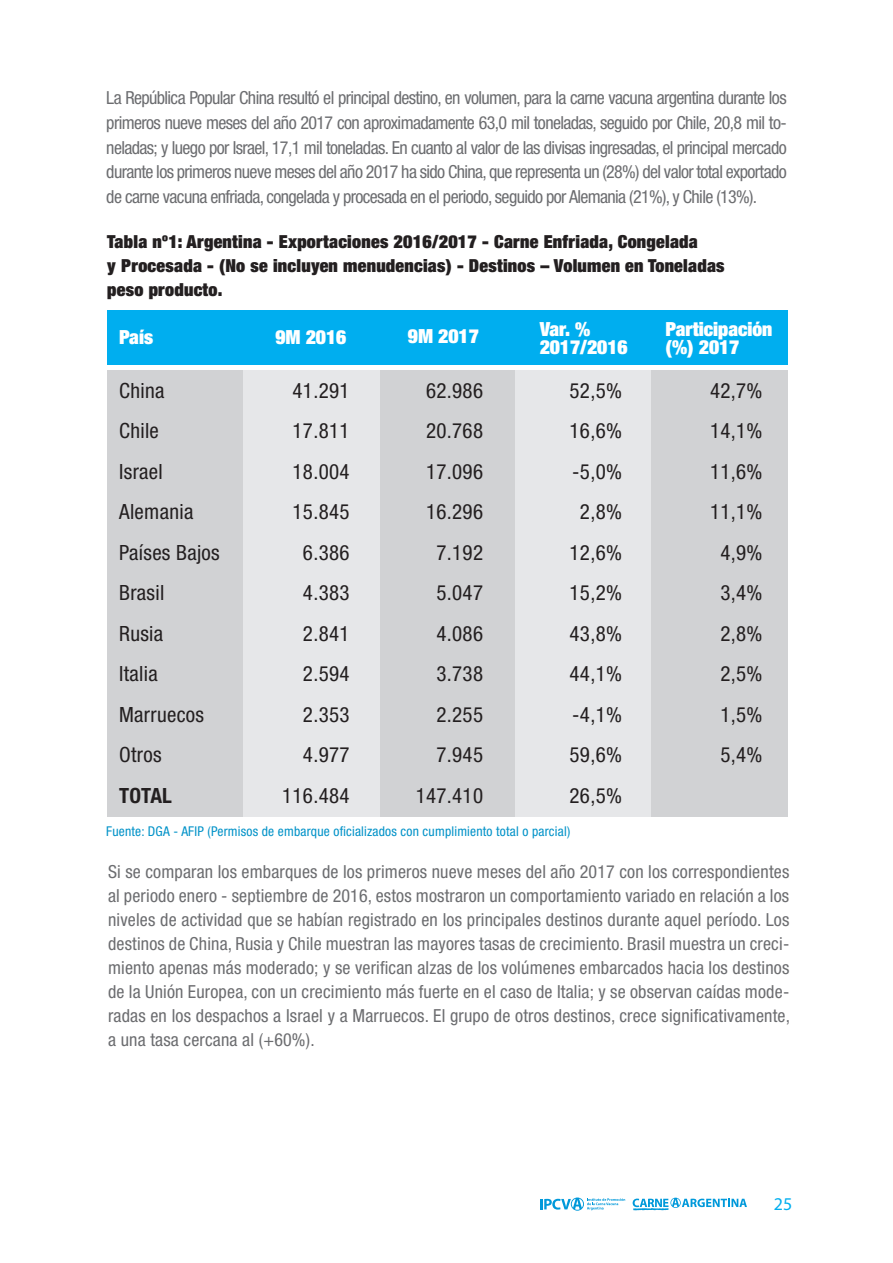
<style>
.page{position:relative;width:893px;height:1263px;background:#fff}
.page>*{position:absolute;margin:0;border:0;box-sizing:border-box;transform-origin:0 0}
.t1{font:condensed 21px "Helvetica Neue";letter-spacing:.015em;color:#231f20}
.t2{font:700 condensed 21px "Helvetica Neue";letter-spacing:.005em;color:#231f20}
.t3{font:900 expanded 19.5px/18px "Helvetica Neue";color:#fff}
.t4{font:condensed 18px/24px "Helvetica Neue";letter-spacing:-.01em;color:#6c6d70;text-align:justify}
.t5{font:900 expanded 18px "Helvetica Neue";letter-spacing:.015em;color:#231f20}
.t6{font:18px "Myriad Pro";color:#00aeef}
.t7{font:condensed 13.5px "Helvetica Neue";letter-spacing:.015em;color:#0092c8}
</style>
<div class="page">
<svg style="left:633px;top:1198px;width:114px;height:12px"></svg>
<svg style="left:540px;top:1197px;width:85px;height:14px"></svg>
<div style="left:107px;top:310px;width:681px;height:54px;background:#00aeef"></div>
<div style="left:107px;top:370px;width:136px;height:447px;background:#d1d2d4"></div>
<div style="left:379px;top:370px;width:136px;height:447px;background:#d1d2d4"></div>
<div style="left:243px;top:370px;width:136px;height:447px;background:#e6e7e9"></div>
<div style="left:515px;top:370px;width:137px;height:447px;background:#e6e7e9"></div>
<div style="left:652px;top:370px;width:136px;height:447px;background:#d1d2d4"></div>
<p class="t4" style="left:106px;top:85px;width:682px;line-height:24.8px">La República Popular China resultó el principal destino, en volumen, para la carne vacuna argentina durante los primeros nueve meses del año 2017 con aproximadamente 63,0 mil toneladas, seguido por Chile, 20,8 mil to&shy;neladas; y luego por Israel, 17,1 mil toneladas. En cuanto al valor de las divisas ingresadas, el principal mercado durante los primeros nueve meses del año 2017 ha sido China, que representa un (28%) del valor total exportado de carne vacuna enfriada, congelada y procesada en el periodo, seguido por Alemania (21%), y Chile (13%).</p>
<p class="t5" style="left:107px;top:230px;width:592px">Tabla nº1: Argentina - Exportaciones 2016/2017 - Carne Enfriada, Congelada</p>
<p class="t5" style="left:107px;top:254px;width:619px">y Procesada - (No se incluyen menudencias) - Destinos – Volumen en Toneladas</p>
<p class="t5" style="left:107px;top:278px;width:117px">peso producto.</p>
<p class="t3" style="left:119px;top:327px;width:35px">País</p>
<p class="t3" style="left:275px;top:327px;width:72px">9M 2016</p>
<p class="t3" style="left:408px;top:327px;width:72px">9M 2017</p>
<p class="t3" style="left:540px;top:320px;width:89px">Var. %<br>2017/2016</p>
<p class="t3" style="left:666px;top:320px;width:108px">Participación (%) 2017</p>
<p class="t1" style="left:119px;top:378px;width:47px">China</p>
<p class="t1" style="left:119px;top:418px;width:41px">Chile</p>
<p class="t1" style="left:119px;top:459px;width:45px">Israel</p>
<p class="t1" style="left:119px;top:499px;width:76px">Alemania</p>
<p class="t1" style="left:119px;top:540px;width:102px">Países Bajos</p>
<p class="t1" style="left:119px;top:580px;width:47px">Brasil</p>
<p class="t1" style="left:119px;top:621px;width:46px">Rusia</p>
<p class="t1" style="left:119px;top:661px;width:40px">Italia</p>
<p class="t1" style="left:119px;top:702px;width:86px">Marruecos</p>
<p class="t1" style="left:119px;top:742px;width:44px">Otros</p>
<p class="t2" style="left:119px;top:782px;width:54px">TOTAL</p>
<p class="t1" style="left:293px;top:378px;width:59px">41.291</p>
<p class="t1" style="left:293px;top:418px;width:59px">17.811</p>
<p class="t1" style="left:293px;top:459px;width:59px">18.004</p>
<p class="t1" style="left:293px;top:499px;width:59px">15.845</p>
<p class="t1" style="left:303px;top:540px;width:48px">6.386</p>
<p class="t1" style="left:303px;top:580px;width:48px">4.383</p>
<p class="t1" style="left:303px;top:621px;width:48px">2.841</p>
<p class="t1" style="left:303px;top:661px;width:48px">2.594</p>
<p class="t1" style="left:303px;top:702px;width:48px">2.353</p>
<p class="t1" style="left:303px;top:742px;width:48px">4.977</p>
<p class="t1" style="left:282px;top:783px;width:69px">116.484</p>
<p class="t1" style="left:426px;top:378px;width:59px">62.986</p>
<p class="t1" style="left:426px;top:418px;width:59px">20.768</p>
<p class="t1" style="left:426px;top:459px;width:59px">17.096</p>
<p class="t1" style="left:426px;top:499px;width:59px">16.296</p>
<p class="t1" style="left:436px;top:540px;width:48px">7.192</p>
<p class="t1" style="left:436px;top:580px;width:48px">5.047</p>
<p class="t1" style="left:436px;top:621px;width:48px">4.086</p>
<p class="t1" style="left:436px;top:661px;width:48px">3.738</p>
<p class="t1" style="left:436px;top:702px;width:48px">2.255</p>
<p class="t1" style="left:436px;top:742px;width:48px">7.945</p>
<p class="t1" style="left:416px;top:783px;width:69px">147.410</p>
<p class="t1" style="left:570px;top:378px;width:54px">52,5%</p>
<p class="t1" style="left:570px;top:418px;width:54px">16,6%</p>
<p class="t1" style="left:572px;top:459px;width:51px">-5,0%</p>
<p class="t1" style="left:580px;top:499px;width:44px">2,8%</p>
<p class="t1" style="left:570px;top:540px;width:54px">12,6%</p>
<p class="t1" style="left:570px;top:580px;width:54px">15,2%</p>
<p class="t1" style="left:570px;top:621px;width:54px">43,8%</p>
<p class="t1" style="left:570px;top:661px;width:54px">44,1%</p>
<p class="t1" style="left:572px;top:702px;width:51px">-4,1%</p>
<p class="t1" style="left:570px;top:742px;width:54px">59,6%</p>
<p class="t1" style="left:570px;top:783px;width:54px">26,5%</p>
<p class="t1" style="left:710px;top:378px;width:54px">42,7%</p>
<p class="t1" style="left:710px;top:418px;width:54px">14,1%</p>
<p class="t1" style="left:710px;top:459px;width:54px">11,6%</p>
<p class="t1" style="left:710px;top:499px;width:54px">11,1%</p>
<p class="t1" style="left:720px;top:540px;width:44px">4,9%</p>
<p class="t1" style="left:720px;top:580px;width:44px">3,4%</p>
<p class="t1" style="left:720px;top:621px;width:44px">2,8%</p>
<p class="t1" style="left:720px;top:661px;width:44px">2,5%</p>
<p class="t1" style="left:720px;top:702px;width:44px">1,5%</p>
<p class="t1" style="left:720px;top:742px;width:44px">5,4%</p>
<p class="t7" style="left:106px;top:823px;width:465px">Fuente: DGA - AFIP (Permisos de embarque oficializados con cumplimiento total o parcial)</p>
<p class="t4" style="left:108px;top:860px;width:684px">Si se comparan los embarques de los primeros nueve meses del año 2017 con los correspondientes al periodo enero - septiembre de 2016, estos mostraron un comportamiento variado en relación a los niveles de actividad que se habían registrado en los principales destinos durante aquel período. Los destinos de China, Rusia y Chile muestran las mayores tasas de crecimiento. Brasil muestra un creci&shy;miento apenas más moderado; y se verifican alzas de los volúmenes embarcados hacia los destinos de la Unión Europea, con un crecimiento más fuerte en el caso de Italia; y se observan caídas mode&shy;radas en los despachos a Israel y a Marruecos. El grupo de otros destinos, crece significativamente, a una tasa cercana al (+60%).</p>
<p class="t6" style="left:774px;top:1193px;width:20px">25</p>
</div>
